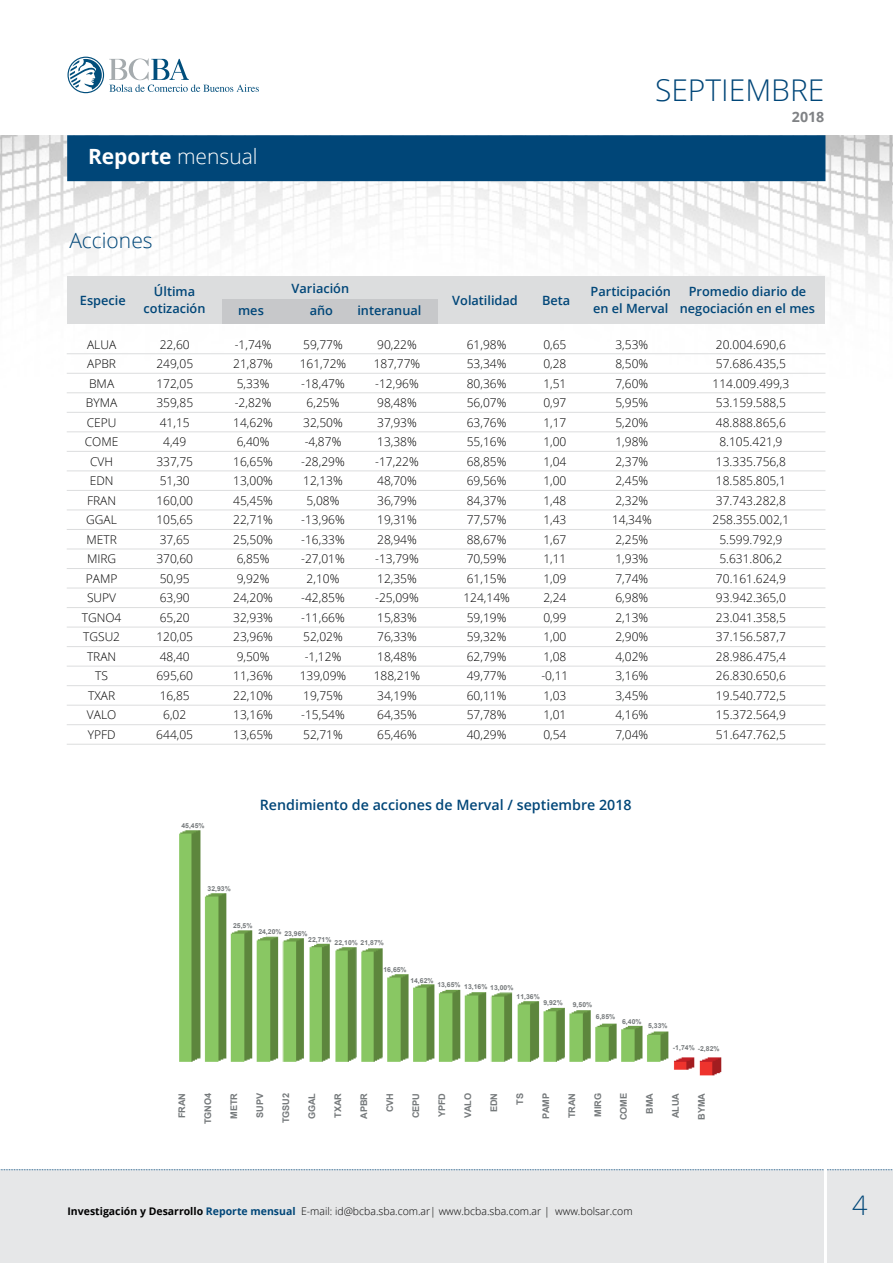
<style>
.page{position:relative;width:893px;height:1263px;background:#fff}
.page>*{position:absolute;margin:0;border:0;box-sizing:border-box;transform-origin:0 0}
.t1{font:300 30px "Open Sans";color:#004678}
.t2{font:300 27px "Open Sans";color:#004678}
.t3{font:700 21px "Open Sans";color:#fff}
.t4{font:300 21px "Open Sans";color:#004678}
.t5{font:600 14.25px "Open Sans";color:#004678}
.t6{font:700 14.25px "Open Sans";color:#808285}
.t7{font:600 12.75px/16.5px "Open Sans";color:#004678;text-align:center}
.t8{font:300 12px/19.5px "Open Sans";color:#000}
.t9{font:300 10.5px "Open Sans";color:#000}
.t10{font:700 9.15px "Arial";letter-spacing:-.005em;color:#75797b}
.t11{font:700 6.9px "Arial";letter-spacing:.005em;color:#75797b}
.s1{font-weight:300}
.s2{font-weight:700}
.s3{font-weight:700;color:#004678}
</style>
<div class="page">
<img style="left:0;top:135px;width:893px;height:473px">
<div style="left:67px;top:135px;width:758px;height:46px;background:#004678"></div>
<div style="left:0;top:1170px;width:893px;height:93px;background:#e6e7e8"></div>
<svg style="left:0;top:1169px;width:893px;height:1px"></svg>
<hr style="left:824px;top:1124px;width:3px;height:139px;background:#fff">
<svg style="left:68px;top:57px;width:191px;height:36px"></svg>
<div style="left:67px;top:276px;width:757px;height:48px;background:#dcddde"></div>
<div style="left:222px;top:299px;width:216px;height:25px;background:#c7c8ca"></div>
<hr style="left:67px;top:353px;width:758px;height:1px;background:#dcddde">
<hr style="left:67px;top:373px;width:758px;height:1px;background:#dcddde">
<hr style="left:67px;top:392px;width:758px;height:1px;background:#dcddde">
<hr style="left:67px;top:412px;width:758px;height:1px;background:#dcddde">
<hr style="left:67px;top:431px;width:758px;height:1px;background:#dcddde">
<hr style="left:67px;top:451px;width:758px;height:1px;background:#dcddde">
<hr style="left:67px;top:470px;width:758px;height:1px;background:#dcddde">
<hr style="left:67px;top:490px;width:758px;height:1px;background:#dcddde">
<hr style="left:67px;top:510px;width:758px;height:1px;background:#dcddde">
<hr style="left:67px;top:529px;width:758px;height:1px;background:#dcddde">
<hr style="left:67px;top:549px;width:758px;height:1px;background:#dcddde">
<hr style="left:67px;top:568px;width:758px;height:1px;background:#dcddde">
<hr style="left:67px;top:588px;width:758px;height:1px;background:#dcddde">
<hr style="left:67px;top:607px;width:758px;height:1px;background:#dcddde">
<hr style="left:67px;top:627px;width:758px;height:1px;background:#dcddde">
<hr style="left:67px;top:646px;width:758px;height:1px;background:#dcddde">
<hr style="left:67px;top:666px;width:758px;height:1px;background:#dcddde">
<hr style="left:67px;top:685px;width:758px;height:1px;background:#dcddde">
<hr style="left:67px;top:705px;width:758px;height:1px;background:#dcddde">
<hr style="left:67px;top:724px;width:758px;height:1px;background:#dcddde">
<hr style="left:67px;top:744px;width:758px;height:1px;background:#dcddde">
<img style="left:179px;top:830px;width:543px;height:246px">
<h3 class="t3" style="left:88px;top:141px;width:171px">Reporte <span class="s1">mensual</span></h3>
<h3 class="t4" style="left:69px;top:226px;width:85px">Acciones</h3>
<h1 class="t1" style="left:655px;top:69px;width:171px">septiembre</h1>
<p class="t6" style="left:792px;top:106px;width:34px">2018</p>
<p class="t7" style="left:292px;top:279px;width:59px">Variación</p>
<p class="t7" style="left:80px;top:291px;width:47px">Especie</p>
<p class="t7" style="left:144px;top:283px;width:63px">Última cotización</p>
<p class="t7" style="left:452px;top:291px;width:67px">Volatilidad</p>
<p class="t7" style="left:542px;top:291px;width:30px">Beta</p>
<p class="t7" style="left:591px;top:283px;width:82px;text-align:left">Participación en el Merval</p>
<p class="t7" style="left:680px;top:283px;width:137px">Promedio diario de negociación en el mes</p>
<p class="t7" style="left:238px;top:302px;width:27px">mes</p>
<p class="t7" style="left:310px;top:302px;width:25px">año</p>
<p class="t7" style="left:357px;top:302px;width:66px">interanual</p>
<p class="t8" style="left:82px;top:334px;width:41px;text-align:center">ALUA<br>APBR<br>BMA<br>BYMA<br>CEPU<br>COME<br>CVH<br>EDN<br>FRAN<br>GGAL<br>METR<br>MIRG<br>PAMP<br>SUPV<br>TGNO4<br>TGSU2<br>TRAN<br>TS<br>TXAR<br>VALO<br>YPFD</p>
<p class="t8" style="left:463px;top:334px;width:48px">61,98%<br>53,34%<br>80,36%<br>56,07%<br>63,76%<br>55,16%<br>68,85%<br>69,56%<br>84,37%<br>77,57%<br>88,67%<br>70,59%<br>61,15%<br>124,14%<br>59,19%<br>59,32%<br>62,79%<br>49,77%<br>60,11%<br>57,78%<br>40,29%</p>
<p class="t8" style="left:541px;top:334px;width:28px">0,65<br>0,28<br>1,51<br>0,97<br>1,17<br>1,00<br>1,04<br>1,00<br>1,48<br>1,43<br>1,67<br>1,11<br>1,09<br>2,24<br>0,99<br>1,00<br>1,08 -0,11<br>1,03<br>1,01<br>0,54</p>
<p class="t8" style="left:612px;top:334px;width:41px">3,53%<br>8,50%<br>7,60%<br>5,95%<br>5,20%<br>1,98%<br>2,37%<br>2,45%<br>2,32%<br>14,34%<br>2,25%<br>1,93%<br>7,74%<br>6,98%<br>2,13%<br>2,90%<br>4,02%<br>3,16%<br>3,45%<br>4,16%<br>7,04%</p>
<p class="t8" style="left:712px;top:334px;width:78px;text-align:center">20.004.690,6<br>57.686.435,5<br>114.009.499,3<br>53.159.588,5<br>48.888.865,6<br>8.105.421,9<br>13.335.756,8<br>18.585.805,1<br>37.743.282,8<br>258.355.002,1<br>5.599.792,9<br>5.631.806,2<br>70.161.624,9<br>93.942.365,0<br>23.041.358,5<br>37.156.587,7<br>28.986.475,4<br>26.830.650,6<br>19.540.772,5<br>15.372.564,9<br>51.647.762,5</p>
<p class="t8" style="left:156px;top:334px;width:38px;text-align:center">22,60<br>249,05<br>172,05<br>359,85<br>41,15<br>4,49<br>337,75<br>51,30<br>160,00<br>105,65<br>37,65<br>370,60<br>50,95<br>63,90<br>65,20<br>120,05<br>48,40<br>695,60<br>16,85<br>6,02<br>644,05</p>
<p class="t8" style="left:233px;top:334px;width:41px">-1,74%<br>21,87%<br>5,33% -2,82%<br>14,62%<br>6,40%<br>16,65%<br>13,00%<br>45,45%<br>22,71%<br>25,50%<br>6,85%<br>9,92%<br>24,20%<br>32,93%<br>23,96%<br>9,50%<br>11,36%<br>22,10%<br>13,16%<br>13,65%</p>
<p class="t8" style="left:300px;top:334px;width:48px;text-align:center">59,77%<br>161,72% -18,47%<br>6,25%<br>32,50% -4,87% -28,29%<br>12,13%<br>5,08% -13,96% -16,33% -27,01%<br>2,10% -42,85% -11,66%<br>52,02% -1,12%<br>139,09%<br>19,75% -15,54%<br>52,71%</p>
<p class="t8" style="left:374px;top:334px;width:48px">90,22%<br>187,77% -12,96%<br>98,48%<br>37,93%<br>13,38% -17,22%<br>48,70%<br>36,79%<br>19,31%<br>28,94% -13,79%<br>12,35% -25,09%<br>15,83%<br>76,33%<br>18,48%<br>188,21%<br>34,19%<br>64,35%<br>65,46%</p>
<p class="t11" style="left:181px;top:821px;width:25px">45,45%</p>
<p class="t11" style="left:207px;top:883px;width:25px">32,93%</p>
<p class="t5" style="left:260px;top:795px;width:373px">Rendimiento de acciones de Merval / septiembre 2018</p>
<p class="t11" style="left:233px;top:920px;width:21px">25,5%</p>
<p class="t11" style="left:258px;top:928px;width:51px">24,20% 23,96%</p>
<p class="t11" style="left:308px;top:937px;width:77px">22,71% 22,10% 21,87%</p>
<p class="t11" style="left:383px;top:964px;width:25px">16,65%</p>
<p class="t11" style="left:410px;top:976px;width:25px">14,62%</p>
<p class="t11" style="left:437px;top:982px;width:78px">13,65% 13,16% 13,00%</p>
<p class="t11" style="left:517px;top:991px;width:25px">11,36%</p>
<p class="t11" style="left:543px;top:998px;width:21px">9,92%</p>
<p class="t11" style="left:573px;top:999px;width:21px">9,50%</p>
<p class="t11" style="left:596px;top:1012px;width:21px">6,85%</p>
<p class="t11" style="left:622px;top:1016px;width:21px">6,40%</p>
<p class="t11" style="left:648px;top:1021px;width:21px">5,33%</p>
<p class="t10" style="left:175px;top:1118px;width:27px;rotate:-90deg">FRAN</p>
<p class="t10" style="left:201px;top:1124px;width:33px;rotate:-90deg">TGNO4</p>
<p class="t10" style="left:227px;top:1119px;width:27px;rotate:-90deg">METR</p>
<p class="t10" style="left:253px;top:1118px;width:26px;rotate:-90deg">SUPV</p>
<p class="t10" style="left:279px;top:1123px;width:32px;rotate:-90deg">TGSU2</p>
<p class="t10" style="left:305px;top:1119px;width:28px;rotate:-90deg">GGAL</p>
<p class="t10" style="left:331px;top:1118px;width:26px;rotate:-90deg">TXAR</p>
<p class="t10" style="left:357px;top:1119px;width:27px;rotate:-90deg">APBR</p>
<p class="t10" style="left:383px;top:1112px;width:21px;rotate:-90deg">CVH</p>
<p class="t10" style="left:409px;top:1118px;width:27px;rotate:-90deg">CEPU</p>
<p class="t10" style="left:435px;top:1117px;width:26px;rotate:-90deg">YPFD</p>
<p class="t10" style="left:461px;top:1118px;width:27px;rotate:-90deg">VALO</p>
<p class="t10" style="left:487px;top:1112px;width:21px;rotate:-90deg">EDN</p>
<p class="t10" style="left:513px;top:1105px;width:13px;rotate:-90deg">TS</p>
<p class="t10" style="left:539px;top:1119px;width:28px;rotate:-90deg">PAMP</p>
<p class="t10" style="left:565px;top:1118px;width:27px;rotate:-90deg">TRAN</p>
<p class="t10" style="left:591px;top:1117px;width:25px;rotate:-90deg">MIRG</p>
<p class="t10" style="left:617px;top:1120px;width:29px;rotate:-90deg">COME</p>
<p class="t10" style="left:643px;top:1114px;width:22px;rotate:-90deg">BMA</p>
<p class="t11" style="left:673px;top:1043px;width:48px">-1,74% -2,82%</p>
<p class="t10" style="left:669px;top:1118px;width:27px;rotate:-90deg">ALUA</p>
<p class="t10" style="left:695px;top:1120px;width:28px;rotate:-90deg">BYMA</p>
<p class="t9" style="left:68px;top:1204px;width:567px"><span class="s2">Investigación y Desarrollo</span> <span class="s3">Reporte mensual</span> E-mail: id@bcba.sba.com.ar| www.bcba.sba.com.ar | www.bolsar.com</p>
<h2 class="t2" style="left:852px;top:1187px;width:17px">4</h2>
</div>
